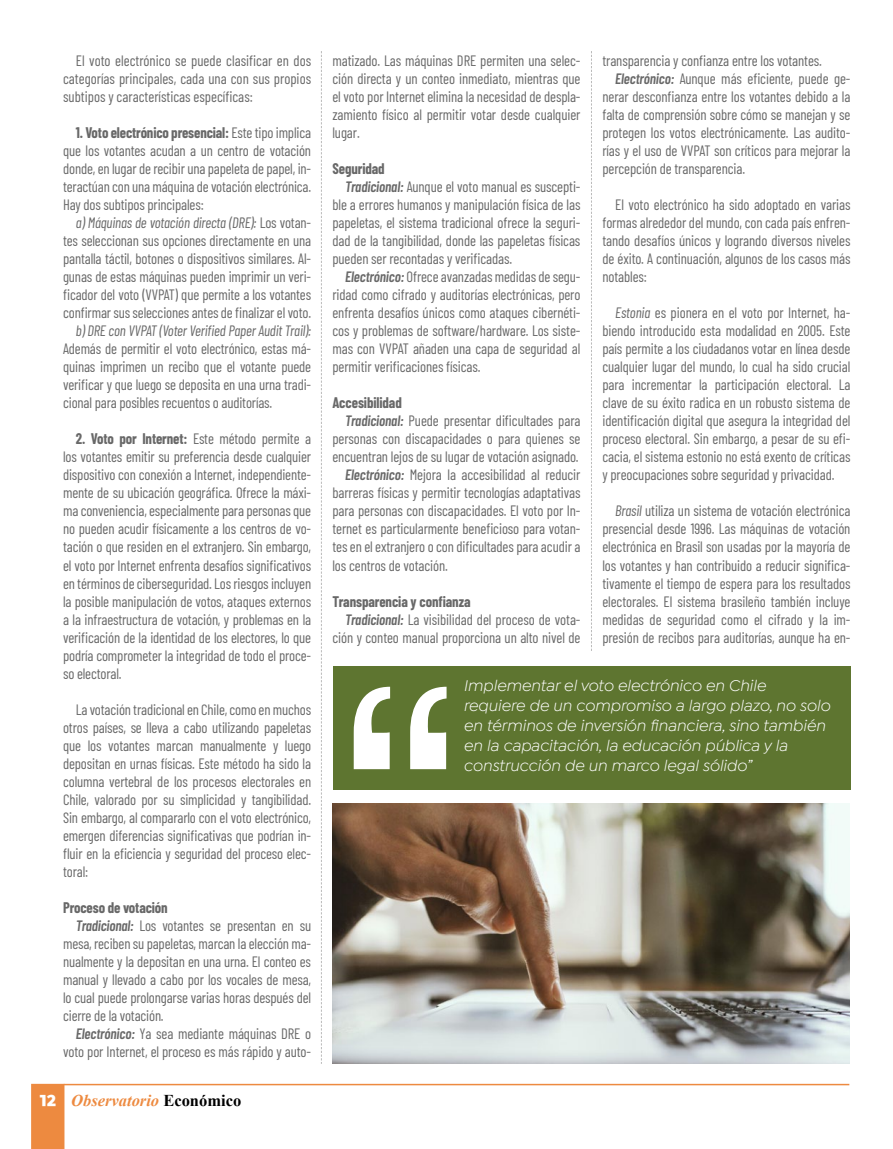
<style>
.page{position:relative;width:893px;height:1149px;background:#fff}
.page>*{position:absolute;margin:0;border:0;box-sizing:border-box;transform-origin:0 0}
.t1{font:italic 16.5px/19.8px "Isidora Sans";color:#fff}
.t2{font:italic 700 16.5px "Times New Roman";color:#ed8a40}
.t3{font:15px/18px "Barlow Condensed";letter-spacing:-.005em;color:#686868;text-align:justify}
.t4{font:700 15px "Barlow Condensed";letter-spacing:-.005em;color:#686868}
.t5{font:italic 15px "Barlow Condensed";letter-spacing:-.01em;color:#686868}
.s1{font-weight:700}
.s2{font-style:italic}
.s3{font-weight:600;font-style:italic}
.s4{font-family:"Isidora Sans";font-weight:900;font-style:normal;color:#fff}
.s5{font-style:normal;color:#000}
</style>
<div class="page">
<hr style="left:64px;top:1083px;width:785px;height:1px;background:#ed8a40">
<div style="left:31px;top:1083px;width:33px;height:65px;background:#ed8a40"></div>
<div style="left:333px;top:665px;width:517px;height:124px;background:#5e7530"></div>
<svg style="left:354px;top:686px;width:93px;height:83px"></svg>
<svg style="left:321px;top:51px;width:1px;height:1012px"></svg>
<svg style="left:591px;top:51px;width:1px;height:600px"></svg>
<img style="left:332px;top:803px;width:518px;height:260px">
<p class="t3" style="left:63px;top:51px;width:250px;text-indent:13px">El voto electrónico se puede clasificar en dos categorías principales, cada una con sus propios subtipos y características específicas:</p>
<p class="t3" style="left:63px;top:123px;width:250px;text-indent:13px"><span class="s1">1. Voto electrónico presencial:</span> Este tipo implica que los votantes acudan a un centro de votación donde, en lugar de recibir una papeleta de papel, in&shy;teractúan con una máquina de votación electrónica.<br>Hay dos subtipos principales:</p>
<p class="t3" style="left:63px;top:213px;width:250px;text-indent:13px"><span class="s2">a) Máquinas de votación directa (DRE):</span> Los votan&shy;tes seleccionan sus opciones directamente en una pantalla táctil, botones o dispositivos similares. Al&shy;gunas de estas máquinas pueden imprimir un veri&shy;ficador del voto (VVPAT) que permite a los votantes confirmar sus selecciones antes de finalizar el voto.</p>
<p class="t5" style="left:76px;top:320px;width:237px">b) DRE con VVPAT (Voter Verified Paper Audit Trail):</p>
<p class="t3" style="left:63px;top:339px;width:250px">Además de permitir el voto electrónico, estas má&shy;quinas imprimen un recibo que el votante puede verificar y que luego se deposita en una urna tradi&shy;cional para posibles recuentos o auditorías.</p>
<p class="t3" style="left:63px;top:429px;width:250px;text-indent:13px"><span class="s1">2. Voto por Internet:</span> Este método permite a los votantes emitir su preferencia desde cualquier dispositivo con conexión a Internet, independiente&shy;mente de su ubicación geográfica. Ofrece la máxi&shy;ma conveniencia, especialmente para personas que no pueden acudir físicamente a los centros de vo&shy;tación o que residen en el extranjero. Sin embargo, el voto por Internet enfrenta desafíos significativos en términos de ciberseguridad. Los riesgos incluyen la posible manipulación de votos, ataques externos a la infraestructura de votación, y problemas en la verificación de la identidad de los electores, lo que podría comprometer la integridad de todo el proce&shy;so electoral.</p>
<p class="t3" style="left:63px;top:699px;width:250px;text-indent:13px">La votación tradicional en Chile, como en muchos otros países, se lleva a cabo utilizando papeletas que los votantes marcan manualmente y luego depositan en urnas físicas. Este método ha sido la columna vertebral de los procesos electorales en Chile, valorado por su simplicidad y tangibilidad.<br>Sin embargo, al compararlo con el voto electrónico, emergen diferencias significativas que podrían in&shy;fluir en la eficiencia y seguridad del proceso elec&shy;toral:</p>
<p class="t4" style="left:63px;top:896px;width:106px">Proceso de votación</p>
<p class="t3" style="left:76px;top:915px;width:237px"><span class="s3">Tradicional:</span> Los votantes se presentan en su</p>
<p class="t3" style="left:63px;top:933px;width:250px">mesa, reciben su papeletas, marcan la elección ma-</p>
<p class="t3" style="left:63px;top:951px;width:249px">nualmente y la depositan en una urna. El conteo es</p>
<p class="t3" style="left:63px;top:969px;width:250px">manual y llevado a cabo por los vocales de mesa,</p>
<p class="t3" style="left:63px;top:987px;width:250px">lo cual puede prolongarse varias horas después del</p>
<p class="t3" style="left:63px;top:1005px;width:102px">cierre de la votación.</p>
<p class="t3" style="left:76px;top:1023px;width:237px"><span class="s3">Electrónico:</span> Ya sea mediante máquinas DRE o</p>
<p class="t3" style="left:63px;top:1041px;width:250px">voto por Internet, el proceso es más rápido y auto-</p>
<p class="t2" style="left:40px;top:1088px;width:203px"><span class="s4">12</span> Observatorio <span class="s5">Económico</span></p>
<p class="t3" style="left:602px;top:51px;width:221px">transparencia y confianza entre los votantes.</p>
<p class="t3" style="left:615px;top:69px;width:237px"><span class="s3">Electrónico:</span> Aunque más eficiente, puede ge-</p>
<p class="t3" style="left:602px;top:87px;width:250px">nerar desconfianza entre los votantes debido a la</p>
<p class="t3" style="left:602px;top:105px;width:250px">falta de comprensión sobre cómo se manejan y se</p>
<p class="t3" style="left:602px;top:123px;width:250px">protegen los votos electrónicamente. Las audito-</p>
<p class="t3" style="left:602px;top:141px;width:250px">rías y el uso de VVPAT son críticos para mejorar la</p>
<p class="t3" style="left:602px;top:159px;width:144px">percepción de transparencia.</p>
<p class="t3" style="left:602px;top:195px;width:250px;text-indent:13px">El voto electrónico ha sido adoptado en varias formas alrededor del mundo, con cada país enfren&shy;tando desafíos únicos y logrando diversos niveles de éxito. A continuación, algunos de los casos más notables:</p>
<p class="t3" style="left:602px;top:303px;width:250px;text-indent:13px"><span class="s2">Estonia</span> es pionera en el voto por Internet, ha&shy;biendo introducido esta modalidad en 2005. Este país permite a los ciudadanos votar en línea desde cualquier lugar del mundo, lo cual ha sido crucial para incrementar la participación electoral. La clave de su éxito radica en un robusto sistema de identificación digital que asegura la integridad del proceso electoral. Sin embargo, a pesar de su efi&shy;cacia, el sistema estonio no está exento de críticas y preocupaciones sobre seguridad y privacidad.</p>
<p class="t3" style="left:602px;top:501px;width:250px;text-indent:13px"><span class="s2">Brasil</span> utiliza un sistema de votación electrónica presencial desde 1996. Las máquinas de votación electrónica en Brasil son usadas por la mayoría de los votantes y han contribuido a reducir significa&shy;tivamente el tiempo de espera para los resultados electorales. El sistema brasileño también incluye medidas de seguridad como el cifrado y la im&shy;presión de recibos para auditorías, aunque ha en-</p>
<p class="t1" style="left:464px;top:675px;width:368px">Implementar el voto electrónico en Chile requiere de un compromiso a largo plazo, no solo en términos de inversión financiera, sino también en la capacitación, la educación pública y la construcción de un marco legal sólido”</p>
<p class="t3" style="left:332px;top:51px;width:250px">matizado. Las máquinas DRE permiten una selec&shy;ción directa y un conteo inmediato, mientras que el voto por Internet elimina la necesidad de despla&shy;zamiento físico al permitir votar desde cualquier lugar.</p>
<p class="t4" style="left:332px;top:158px;width:54px">Seguridad</p>
<p class="t3" style="left:345px;top:177px;width:237px"><span class="s3">Tradicional:</span> Aunque el voto manual es suscepti-</p>
<p class="t3" style="left:332px;top:195px;width:250px">ble a errores humanos y manipulación física de las</p>
<p class="t3" style="left:332px;top:213px;width:250px">papeletas, el sistema tradicional ofrece la seguri-</p>
<p class="t3" style="left:332px;top:231px;width:249px">dad de la tangibilidad, donde las papeletas físicas</p>
<p class="t3" style="left:332px;top:249px;width:181px">pueden ser recontadas y verificadas.</p>
<p class="t3" style="left:345px;top:267px;width:237px"><span class="s3">Electrónico:</span> Ofrece avanzadas medidas de segu-</p>
<p class="t3" style="left:332px;top:285px;width:250px">ridad como cifrado y auditorías electrónicas, pero</p>
<p class="t3" style="left:332px;top:303px;width:250px">enfrenta desafíos únicos como ataques cibernéti-</p>
<p class="t3" style="left:332px;top:321px;width:250px">cos y problemas de software/hardware. Los siste-</p>
<p class="t3" style="left:332px;top:339px;width:250px">mas con VVPAT añaden una capa de seguridad al</p>
<p class="t3" style="left:332px;top:357px;width:150px">permitir verificaciones físicas.</p>
<p class="t4" style="left:332px;top:392px;width:71px">Accesibilidad</p>
<p class="t3" style="left:345px;top:411px;width:237px"><span class="s3">Tradicional:</span> Puede presentar dificultades para</p>
<p class="t3" style="left:332px;top:429px;width:250px">personas con discapacidades o para quienes se</p>
<p class="t3" style="left:332px;top:447px;width:248px">encuentran lejos de su lugar de votación asignado.</p>
<p class="t3" style="left:345px;top:465px;width:237px"><span class="s3">Electrónico:</span> Mejora la accesibilidad al reducir</p>
<p class="t3" style="left:332px;top:483px;width:250px">barreras físicas y permitir tecnologías adaptativas</p>
<p class="t3" style="left:332px;top:501px;width:250px">para personas con discapacidades. El voto por In-</p>
<p class="t3" style="left:332px;top:519px;width:250px">ternet es particularmente beneficioso para votan-</p>
<p class="t3" style="left:332px;top:537px;width:250px">tes en el extranjero o con dificultades para acudir a</p>
<p class="t3" style="left:332px;top:555px;width:117px">los centros de votación.</p>
<p class="t4" style="left:332px;top:590px;width:140px">Transparencia y confianza</p>
<p class="t3" style="left:345px;top:609px;width:237px"><span class="s3">Tradicional:</span> La visibilidad del proceso de vota-</p>
<p class="t3" style="left:332px;top:627px;width:250px">ción y conteo manual proporciona un alto nivel de</p>
</div>
